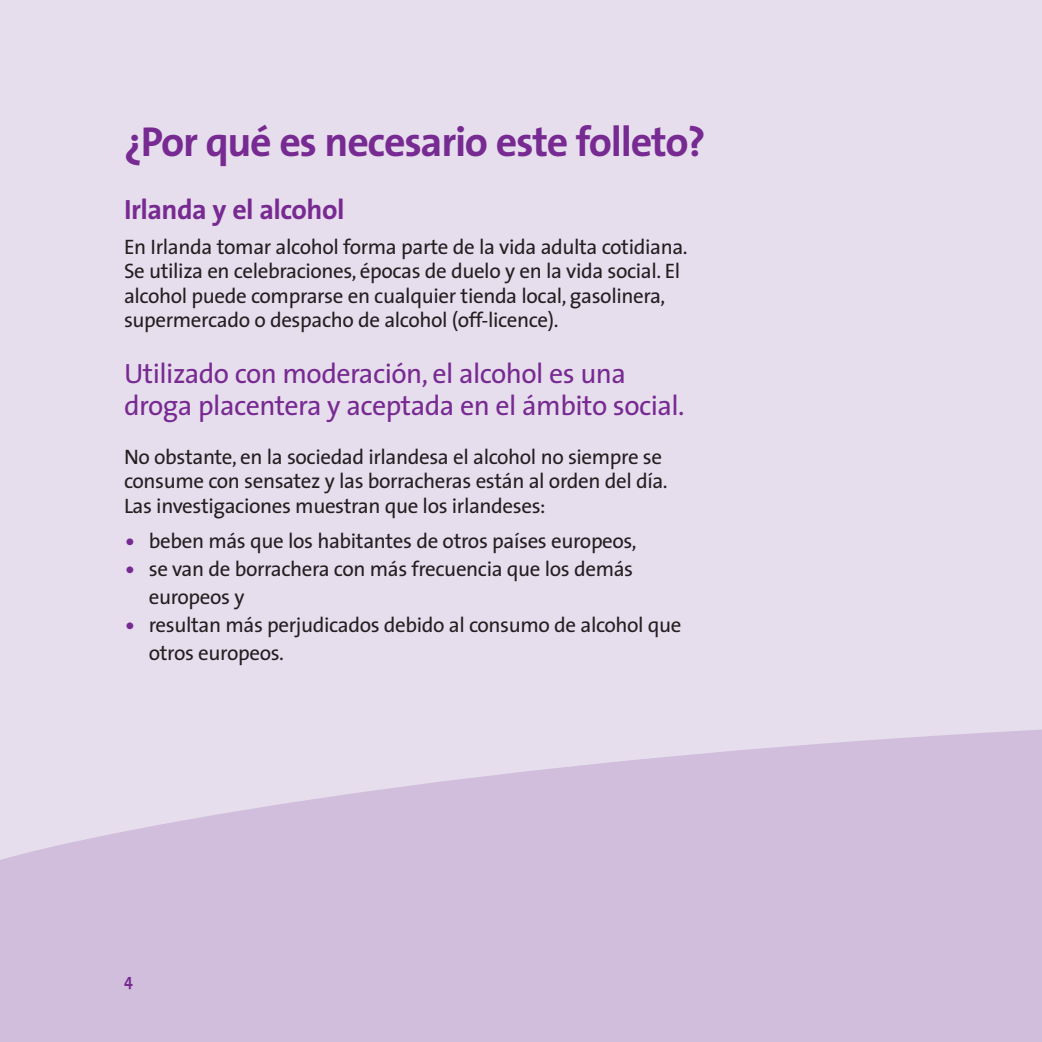
<style>
.page{position:relative;width:1042px;height:1042px;background:#e6dded}
.page>*{position:absolute;margin:0;border:0;box-sizing:border-box;transform-origin:0 0}
.t1{font:700 42px "The Sans";letter-spacing:-.03em;color:#772a91}
.t2{font:28px/31.5px "The Sans";letter-spacing:-.02em;color:#772a91}
.t3{font:700 28px "The Sans";letter-spacing:-.02em;color:#772a91}
.t4{font:21px/24.5px "The Sans";letter-spacing:-.02em;color:#231f20}
.t5{font:700 17.5px "The Sans";color:#772a91;scale:.9 1}
.s1{font-size:28px;color:#772a91}
</style>
<div class="page">
<svg style="left:0;top:729px;width:1042px;height:313px;fill:#d0bedc"></svg>
<h1 class="t1" style="left:124px;top:125px;width:583px">¿Por qué es necesario este folleto?</h1>
<h2 class="t3" style="left:124px;top:199px;width:222px">Irlanda y el alcohol</h2>
<p class="t4" style="left:124px;top:237px;width:565px">En Irlanda tomar alcohol forma parte de la vida adulta cotidiana.<br>Se utiliza en celebraciones, épocas de duelo y en la vida social. El alcohol puede comprarse en cualquier tienda local, gasolinera, supermercado o despacho de alcohol (off-licence).</p>
<h2 class="t2" style="left:124px;top:361px;width:562px">Utilizado con moderación, el alcohol es una droga placentera y aceptada en el ámbito social.</h2>
<p class="t4" style="left:124px;top:447px;width:545px">No obstante, en la sociedad irlandesa el alcohol no siempre se consume con sensatez y las borracheras están al orden del día.<br>Las investigaciones muestran que los irlandeses:</p>
<p class="t4" style="left:124px;top:531px;width:514px"><span class="s1">•</span> beben más que los habitantes de otros países europeos,</p>
<p class="t4" style="left:149px;top:557px;width:486px;line-height:28px;text-indent:-25px"><span class="s1">•</span> se van de borrachera con más frecuencia que los demás europeos y</p>
<p class="t4" style="left:149px;top:613px;width:534px;line-height:28px;text-indent:-25px"><span class="s1">•</span> resultan más perjudicados debido al consumo de alcohol que otros europeos.</p>
<p class="t5" style="left:124px;top:973px;width:11px">4</p>
</div>
